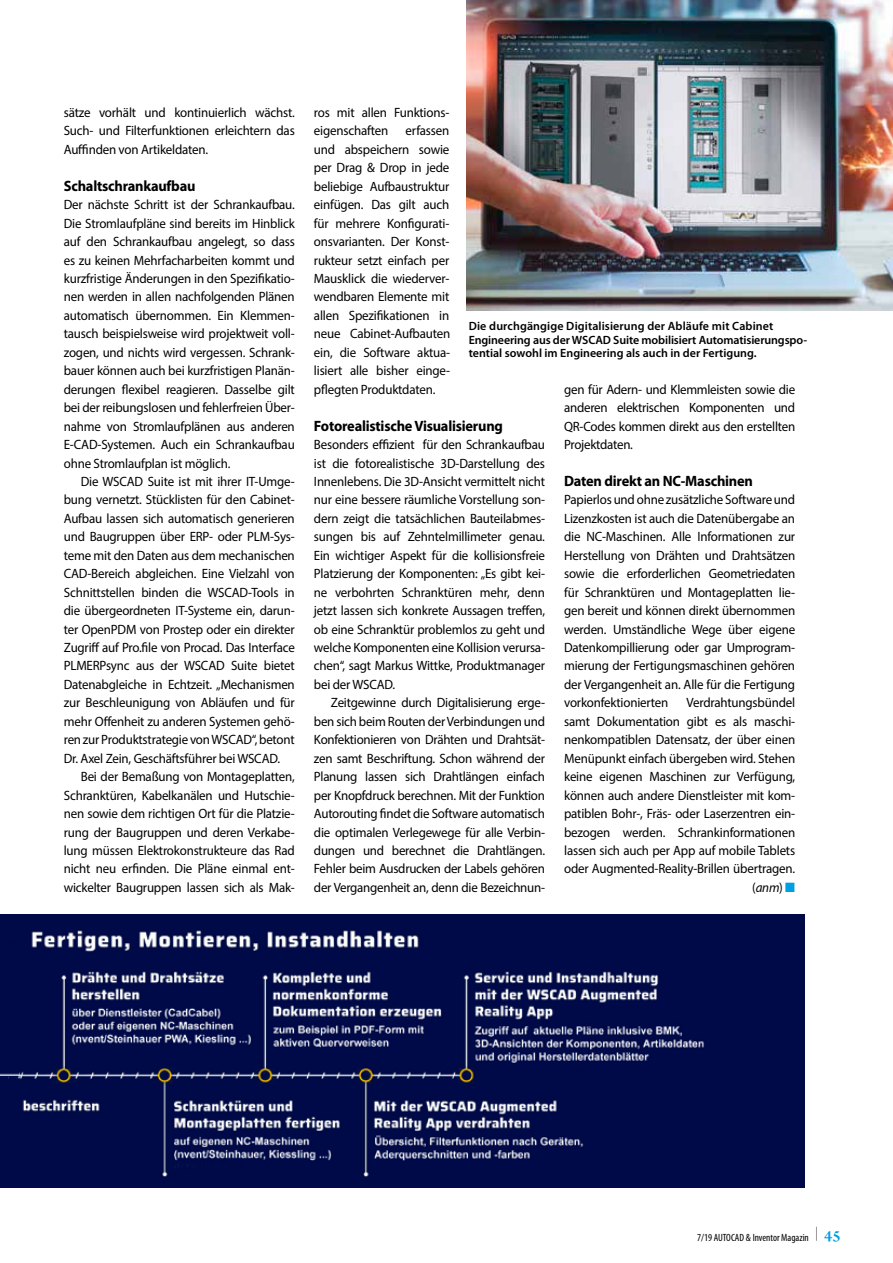
<style>
.page{position:relative;width:893px;height:1263px;background:#fff}
.page>*{position:absolute;margin:0;border:0;box-sizing:border-box;transform-origin:0 0}
.t1{font:700 15px "Myriad Pro";letter-spacing:-.015em;color:#000;scale:.96 1}
.t2{font:13.5px/18.5px "Myriad Pro";letter-spacing:-.015em;color:#000;text-align:justify;scale:.96 1}
.t3{font:600 12px/13.5px "Myriad Pro";color:#000}
.t4{font:condensed 10.5px "Myriad Pro";color:#000}
.s1{font-style:italic}
.s2{color:#009ee3}
.s3{font-family:"Arno Pro";font-weight:600;font-stretch:normal;font-size:16.5px;color:#009ee3}
</style>
<div class="page">
<img style="left:466px;top:0;width:427px;height:310px">
<img style="left:20px;top:915px;width:784px;height:272px">
<div style="left:0;top:915px;width:20px;height:272px;background:#000a48"></div>
<svg style="left:816px;top:1227px;width:1px;height:14px"></svg>
<p class="t2" style="left:64px;top:103px;width:242px">sätze vorhält und kontinuierlich wächst.<br>Such- und Filterfunktionen erleichtern das Auffinden von Artikeldaten.</p>
<p class="t1" style="left:64px;top:176px;width:139px">Schaltschrankaufbau</p>
<p class="t2" style="left:64px;top:195px;width:242px">Der nächste Schritt ist der Schrankaufbau.<br>Die Stromlaufpläne sind bereits im Hinblick auf den Schrankaufbau angelegt, so dass es zu keinen Mehrfacharbeiten kommt und kurzfristige Änderungen in den Spezifikatio&shy;nen werden in allen nachfolgenden Plänen automatisch übernommen. Ein Klemmen&shy;tausch beispielsweise wird projektweit voll&shy;zogen, und nichts wird vergessen. Schrank&shy;bauer können auch bei kurzfristigen Planän&shy;derungen flexibel reagieren. Dasselbe gilt bei der reibungslosen und fehlerfreien Über&shy;nahme von Stromlaufplänen aus anderen E-CAD-Systemen. Auch ein Schrankaufbau ohne Stromlaufplan ist möglich.</p>
<p class="t2" style="left:64px;top:472px;width:242px;text-indent:17px">Die WSCAD Suite ist mit ihrer IT-Umge&shy;bung vernetzt. Stücklisten für den Cabinet-Aufbau lassen sich automatisch generieren und Baugruppen über ERP- oder PLM-Sys&shy;teme mit den Daten aus dem mechanischen CAD-Bereich abgleichen. Eine Vielzahl von Schnittstellen binden die WSCAD-Tools in die übergeordneten IT-Systeme ein, darun&shy;ter OpenPDM von Prostep oder ein direkter Zugriff auf Pro.file von Procad. Das Interface PLMERPsync aus der WSCAD Suite bietet Datenabgleiche in Echtzeit. „Mechanismen zur Beschleunigung von Abläufen und für mehr Offenheit zu anderen Systemen gehö&shy;ren zur Produktstrategie von WSCAD“, betont Dr. Axel Zein, Geschäftsführer bei WSCAD.</p>
<p class="t2" style="left:64px;top:767px;width:242px;text-indent:17px">Bei der Bemaßung von Montageplatten, Schranktüren, Kabelkanälen und Hutschie&shy;nen sowie dem richtigen Ort für die Platzie&shy;rung der Baugruppen und deren Verkabe&shy;lung müssen Elektrokonstrukteure das Rad nicht neu erfinden. Die Pläne einmal ent&shy;wickelter Baugruppen lassen sich als Mak-</p>
<p class="t2" style="left:314px;top:103px;width:143px">ros mit allen Funktions&shy;eigenschaften</p>
<p class="t2" style="left:314px;top:121px;width:143px;text-indent:92px">erfassen und abspeichern sowie per Drag &amp; Drop in jede beliebige Aufbaustruktur einfügen. Das gilt auch für mehrere Konfigurati&shy;onsvarianten. Der Konst&shy;rukteur setzt einfach per Mausklick die wiederver&shy;wendbaren Elemente mit allen Spezifikationen in neue Cabinet-Aufbauten ein, die Software aktua&shy;lisiert alle bisher einge&shy;pflegten Produktdaten.</p>
<p class="t1" style="left:314px;top:416px;width:198px">Fotorealistische Visualisierung</p>
<p class="t2" style="left:314px;top:435px;width:242px">Besonders effizient für den Schrankaufbau ist die fotorealistische 3D-Darstellung des Innenlebens. Die 3D-Ansicht vermittelt nicht nur eine bessere räumliche Vorstellung son&shy;dern zeigt die tatsächlichen Bauteilabmes&shy;sungen bis auf Zehntelmillimeter genau.<br>Ein wichtiger Aspekt für die kollisionsfreie Platzierung der Komponenten: „Es gibt kei&shy;ne verbohrten Schranktüren mehr, denn jetzt lassen sich konkrete Aussagen treffen, ob eine Schranktür problemlos zu geht und welche Komponenten eine Kollision verursa&shy;chen“, sagt Markus Wittke, Produktmanager bei der WSCAD.</p>
<p class="t2" style="left:314px;top:693px;width:242px;text-indent:17px">Zeitgewinne durch Digitalisierung erge&shy;ben sich beim Routen der Verbindungen und Konfektionieren von Drähten und Drahtsät&shy;zen samt Beschriftung. Schon während der Planung lassen sich Drahtlängen einfach per Knopfdruck berechnen. Mit der Funktion Autorouting findet die Software automatisch die optimalen Verlegewege für alle Verbin&shy;dungen und berechnet die Drahtlängen.<br>Fehler beim Ausdrucken der Labels gehören der Vergangenheit an, denn die Bezeichnun-</p>
<p class="t3" style="left:469px;top:319px;width:340px">Die durchgängige Digitalisierung der Abläufe mit Cabinet<br>Engineering aus der WSCAD Suite mobilisiert Automatisierungspo&shy;tential sowohl im Engineering als auch in der Fertigung.</p>
<p class="t2" style="left:564px;top:380px;width:242px">gen für Adern- und Klemmleisten sowie die anderen elektrischen Komponenten und QR-Codes kommen direkt aus den erstellten Projektdaten.</p>
<p class="t1" style="left:564px;top:471px;width:198px">Daten direkt an NC-Maschinen</p>
<p class="t2" style="left:564px;top:490px;width:242px">Papierlos und ohne zusätzliche Software und Lizenzkosten ist auch die Datenübergabe an die NC-Maschinen. Alle Informationen zur Herstellung von Drähten und Drahtsätzen sowie die erforderlichen Geometriedaten für Schranktüren und Montageplatten lie&shy;gen bereit und können direkt übernommen werden. Umständliche Wege über eigene Datenkompillierung oder gar Umprogram&shy;mierung der Fertigungsmaschinen gehören der Vergangenheit an. Alle für die Fertigung vorkonfektionierten</p>
<p class="t2" style="left:564px;top:693px;width:242px;text-align:right">Verdrahtungsbündel<br>samt Dokumentation gibt es als maschi&shy;nenkompatiblen Datensatz, der über einen Menüpunkt einfach übergeben wird. Stehen keine eigenen Maschinen zur Verfügung, können auch andere Dienstleister mit kom&shy;patiblen Bohr-, Fräs- oder Laserzentren ein&shy;bezogen werden. Schrankinformationen lassen sich auch per App auf mobile Tablets oder Augmented-Reality-Brillen übertragen. (<span class="s1">anm</span>) <span class="s2">■</span></p>
<p class="t4" style="left:697px;top:1231px;width:145px">7/19 AUTOCAD &amp; Inventor Magazin <span class="s3">45</span></p>
</div>
